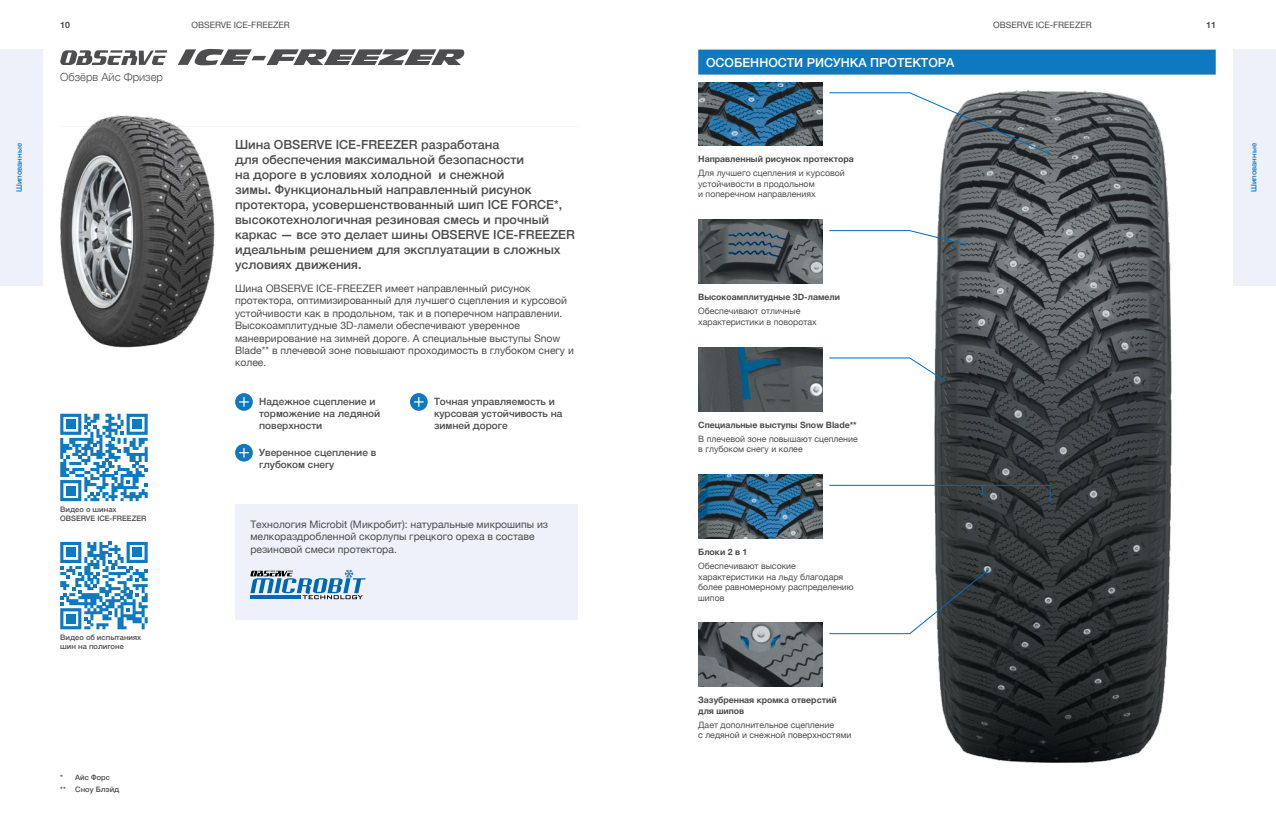
<style>
.page{position:relative;width:1276px;height:815px;background:#fff}
.page>*{position:absolute;margin:0;border:0;box-sizing:border-box;transform-origin:0 0}
.t1{font:500 12.5px/15px "Helvetica Neue";color:#4d4d4f}
.t2{font:500 12.5px "Helvetica Neue";color:#fff}
.t3{font:300 11.25px "Helvetica Neue";color:#4d4d4f}
.t4{font:10.38px/12.5px "Helvetica Neue";color:#4d4d4f}
.t5{font:500 10px/12px "Helvetica Neue";color:#4d4d4f}
.t6{font:8.75px/10.5px "Helvetica Neue";color:#4d4d4f}
.t7{font:700 8.75px/10.5px "Helvetica Neue";color:#4d4d4f}
.t8{font:500 7.5px/9px "Helvetica Neue";color:#4d4d4f}
.t9{font:500 7.5px "Helvetica Neue";color:#0f79bf}
</style>
<div class="page">
<div style="left:0;top:50px;width:43px;height:236px;background:#eef1f9"></div>
<div style="left:1233px;top:50px;width:43px;height:236px;background:#eef1f9"></div>
<hr style="left:60px;top:126px;width:518px;height:1px;background:#f1f1f2">
<div style="left:235px;top:393px;width:18px;height:18px;background:#0f79bf;border-radius:50%"></div>
<svg style="left:239px;top:397px;width:10px;height:10px"></svg>
<svg style="left:235px;top:444px;width:18px;height:18px"></svg>
<svg style="left:239px;top:448px;width:10px;height:10px"></svg>
<div style="left:410px;top:393px;width:18px;height:18px;background:#0f79bf;border-radius:50%"></div>
<svg style="left:414px;top:397px;width:10px;height:10px"></svg>
<img style="left:60px;top:116px;width:155px;height:232px">
<svg style="left:60px;top:50px;width:107px;height:15px"></svg>
<svg style="left:178px;top:49px;width:287px;height:17px"></svg>
<div style="left:698px;top:50px;width:517px;height:25px;background:#0f79bf"></div>
<img style="left:915px;top:90px;width:257px;height:673px">
<img style="left:698px;top:82px;width:124px;height:64px">
<img style="left:698px;top:475px;width:124px;height:63px">
<img style="left:698px;top:220px;width:124px;height:64px">
<img style="left:698px;top:347px;width:124px;height:64px">
<img style="left:698px;top:623px;width:124px;height:64px">
<svg style="left:829px;top:569px;width:159px;height:65px"></svg>
<svg style="left:829px;top:230px;width:137px;height:16px"></svg>
<svg style="left:829px;top:357px;width:116px;height:24px"></svg>
<svg style="left:829px;top:92px;width:221px;height:63px"></svg>
<div style="left:235px;top:504px;width:343px;height:116px;background:#eef1f9"></div>
<svg style="left:250px;top:570px;width:115px;height:29px"></svg>
<svg style="left:829px;top:485px;width:222px;height:16px"></svg>
<svg style="left:60px;top:414px;width:88px;height:87px"></svg>
<div style="left:66px;top:420px;width:9px;height:9px;background:#0f79bf"></div>
<div style="left:133px;top:420px;width:9px;height:9px;background:#0f79bf"></div>
<div style="left:66px;top:486px;width:9px;height:9px;background:#0f79bf"></div>
<svg style="left:60px;top:542px;width:88px;height:87px"></svg>
<div style="left:66px;top:548px;width:9px;height:9px;background:#0f79bf"></div>
<div style="left:133px;top:548px;width:9px;height:9px;background:#0f79bf"></div>
<div style="left:66px;top:614px;width:9px;height:9px;background:#0f79bf"></div>
<p class="t7" style="left:60px;top:20px;width:11px">10</p>
<p class="t6" style="left:191px;top:20px;width:100px">OBSERVE ICE-FREEZER</p>
<p class="t6" style="left:993px;top:20px;width:100px">OBSERVE ICE-FREEZER</p>
<p class="t7" style="left:1206px;top:20px;width:11px">11</p>
<p class="t3" style="left:60px;top:68px;width:104px">Обзёрв Айс Фризер</p>
<p class="t2" style="left:706px;top:52px;width:250px">ОСОБЕННОСТИ РИСУНКА ПРОТЕКТОРА</p>
<p class="t1" style="left:235px;top:136px;width:341px">Шина OBSERVE ICE-FREEZER разработана<br>для обеспечения максимальной безопасности<br>на дороге в условиях холодной и снежной<br>зимы. Функциональный направленный рисунок протектора, усовершенствованный шип ICE FORCE*, высокотехнологичная резиновая смесь и прочный каркас — все это делает шины OBSERVE ICE-FREEZER идеальным решением для эксплуатации в сложных условиях движения.</p>
<p class="t4" style="left:235px;top:282px;width:340px">Шина OBSERVE ICE-FREEZER имеет направленный рисунок протектора, оптимизированный для лучшего сцепления и курсовой устойчивости как в продольном, так и в поперечном направлении.<br>Высокоамплитудные 3D-ламели обеспечивают уверенное маневрирование на зимней дороге. А специальные выступы Snow Blade** в плечевой зоне повышают проходимость в глубоком снегу и колее.</p>
<p class="t5" style="left:434px;top:395px;width:130px">Точная управляемость и курсовая устойчивость на зимней дороге</p>
<p class="t5" style="left:259px;top:446px;width:119px">Уверенное сцепление в глубоком снегу</p>
<p class="t9" style="left:13px;top:192px;width:51px;rotate:-90deg">Шипованные</p>
<p class="t9" style="left:1247px;top:192px;width:51px;rotate:-90deg">Шипованные</p>
<p class="t7" style="left:698px;top:154px;width:157px">Направленный рисунок протектора</p>
<p class="t6" style="left:698px;top:169px;width:148px">Для лучшего сцепления и курсовой устойчивости в продольном<br>и поперечном направлениях</p>
<p class="t7" style="left:698px;top:292px;width:143px">Высокоамплитудные 3D-ламели</p>
<p class="t6" style="left:698px;top:306px;width:120px">Обеспечивают отличные характеристики в поворотах</p>
<p class="t5" style="left:259px;top:395px;width:123px">Надежное сцепление и торможение на ледяной поверхности</p>
<p class="t7" style="left:698px;top:419px;width:160px">Специальные выступы Snow Blade**</p>
<p class="t6" style="left:698px;top:434px;width:161px">В плечевой зоне повышают сцепление в глубоком снегу и колее</p>
<p class="t8" style="left:60px;top:504px;width:88px">Видео о шинах<br>OBSERVE ICE-FREEZER</p>
<p class="t8" style="left:60px;top:633px;width:83px">Видео об испытаниях шин на полигоне</p>
<p class="t8" style="left:60px;top:770px;width:51px;line-height:12.5px">* Айс Форс **</p>
<p class="t8" style="left:75px;top:784px;width:46px">Сноу Блэйд</p>
<p class="t4" style="left:250px;top:518px;width:299px">Технология Microbit (Микробит): натуральные микрошипы из мелкораздробленной скорлупы грецкого ореха в составе резиновой смеси протектора.</p>
<p class="t7" style="left:698px;top:547px;width:51px">Блоки 2 в 1</p>
<p class="t6" style="left:698px;top:561px;width:157px">Обеспечивают высокие характеристики на льду благодаря более равномерному распределению шипов</p>
<p class="t7" style="left:698px;top:695px;width:140px">Зазубренная кромка отверстий для шипов</p>
<p class="t6" style="left:698px;top:720px;width:155px">Дает дополнительное сцепление<br>с ледяной и снежной поверхностями</p>
</div>
